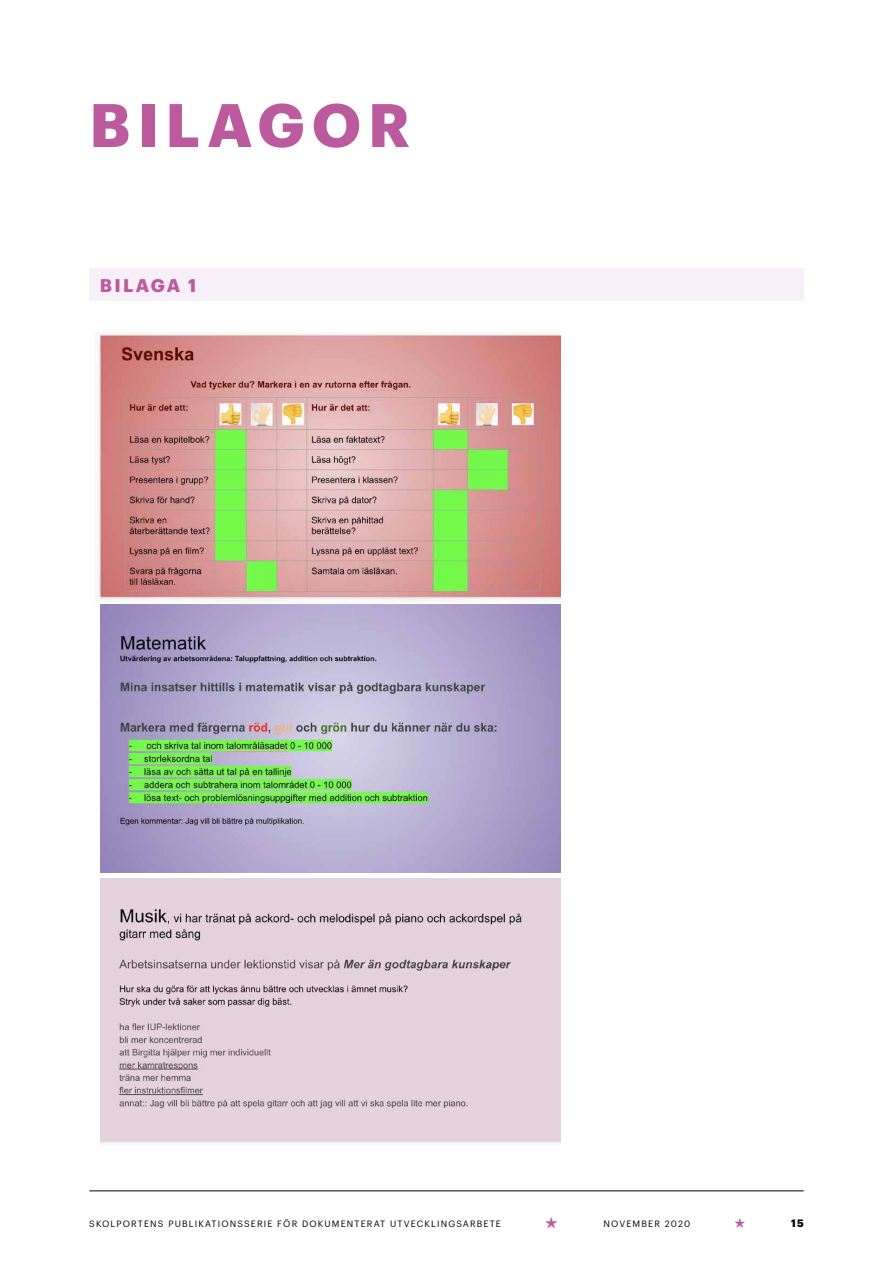
<style>
.page{position:relative;width:893px;height:1263px;background:#fff}
.page>*{position:absolute;margin:0;border:0;box-sizing:border-box;transform-origin:0 0}
.t1{font:700 60px "Graphik";letter-spacing:.12em;color:#bb5b9e}
.t2{font:700 24px "Bembo Std";color:#bb5b9e}
.t3{font:700 21px "Bembo Std";color:#bb5b9e}
.t4{font:700 18px "Graphik";letter-spacing:.12em;color:#bb5b9e}
.t5{font:700 10.5px "Graphik";color:#000}
.t6{font:9px "Graphik";letter-spacing:.125em;color:#000}
</style>
<div class="page">
<hr style="left:89px;top:1190px;width:715px;height:1px;background:#000">
<div style="left:89px;top:269px;width:715px;height:32px;background:#f8f0f8"></div>
<img style="left:96px;top:332px;width:465px;height:270px">
<img style="left:101px;top:605px;width:460px;height:267px">
<img style="left:101px;top:878px;width:460px;height:265px">
<h1 class="t1" style="left:89px;top:88px;width:322px">BILAGOR</h1>
<h3 class="t4" style="left:100px;top:274px;width:98px">BILAGA 1</h3>
<p class="t6" style="left:89px;top:1219px;width:413px">SKOLPORTENS PUBLIKATIONSSERIE FÖR DOKUMENTERAT UTVECKLINGSARBETE</p>
<h2 class="t2" style="left:545px;top:1210px;width:14px">*</h2>
<p class="t6" style="left:604px;top:1219px;width:88px">NOVEMBER 2020</p>
<h3 class="t3" style="left:734px;top:1212px;width:12px">*</h3>
<p class="t5" style="left:791px;top:1217px;width:14px">15</p>
</div>
